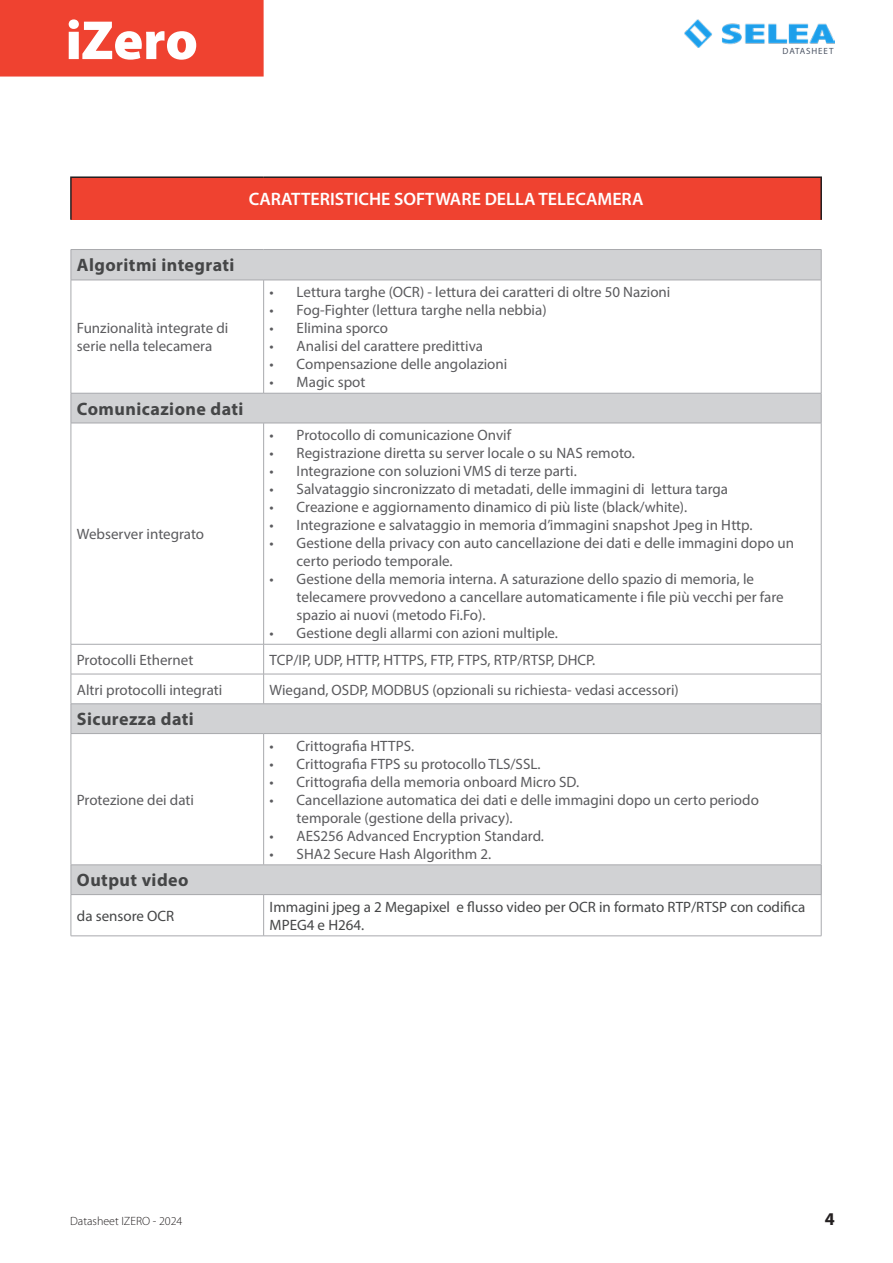
<style>
.page{position:relative;width:893px;height:1263px;background:#fff}
.page>*{position:absolute;margin:0;border:0;box-sizing:border-box;transform-origin:0 0}
.t1{font:900 55.5px "Myriad Pro";letter-spacing:-.01em;color:#fff}
.t2{font:700 18px "Myriad Pro";letter-spacing:.025em;color:#454647}
.t3{font:600 18px "Myriad Pro";color:#fff}
.t4{font:700 18px "Myriad Pro";color:#231f20}
.t5{font:15px/18px "Myriad Pro";color:#5b5b5e}
.t6{font:15px/18px "Myriad Pro";color:#454647}
.t7{font:300 12px "Myriad Pro";color:#231f20}
.t8{font:9px "Myriad Pro";letter-spacing:.1em;color:#4f5766}
</style>
<div class="page">
<div style="left:71px;top:177px;width:750px;height:43px;background:#ef4230"></div>
<svg style="left:72px;top:250px;width:749px;height:483px"></svg>
<div style="left:71px;top:865px;width:750px;height:29px;background:#d1d2d4"></div>
<hr style="left:70px;top:176px;width:194px;height:2px;background:#231f20">
<hr style="left:70px;top:178px;width:2px;height:42px;background:#231f20">
<hr style="left:264px;top:176px;width:558px;height:2px;background:#231f20">
<hr style="left:820px;top:178px;width:2px;height:42px;background:#231f20">
<hr style="left:71px;top:250px;width:1px;height:30px;background:#a8a9ad">
<hr style="left:821px;top:250px;width:1px;height:30px;background:#a8a9ad">
<hr style="left:71px;top:280px;width:193px;height:1px;background:#a8a9ad">
<hr style="left:71px;top:280px;width:1px;height:113px;background:#a8a9ad">
<hr style="left:264px;top:280px;width:557px;height:1px;background:#a8a9ad">
<hr style="left:263px;top:280px;width:1px;height:113px;background:#a8a9ad">
<hr style="left:821px;top:280px;width:1px;height:113px;background:#a8a9ad">
<hr style="left:71px;top:393px;width:193px;height:1px;background:#a8a9ad">
<hr style="left:71px;top:393px;width:1px;height:30px;background:#a8a9ad">
<hr style="left:264px;top:393px;width:557px;height:1px;background:#a8a9ad">
<hr style="left:821px;top:393px;width:1px;height:30px;background:#a8a9ad">
<hr style="left:71px;top:423px;width:193px;height:1px;background:#a8a9ad">
<hr style="left:71px;top:423px;width:1px;height:221px;background:#a8a9ad">
<hr style="left:264px;top:423px;width:557px;height:1px;background:#a8a9ad">
<hr style="left:263px;top:423px;width:1px;height:221px;background:#a8a9ad">
<hr style="left:821px;top:423px;width:1px;height:221px;background:#a8a9ad">
<hr style="left:71px;top:644px;width:193px;height:1px;background:#a8a9ad">
<hr style="left:71px;top:644px;width:1px;height:30px;background:#a8a9ad">
<hr style="left:264px;top:644px;width:557px;height:1px;background:#a8a9ad">
<hr style="left:263px;top:644px;width:1px;height:30px;background:#a8a9ad">
<hr style="left:821px;top:644px;width:1px;height:30px;background:#a8a9ad">
<hr style="left:71px;top:674px;width:193px;height:1px;background:#a8a9ad">
<hr style="left:71px;top:674px;width:1px;height:30px;background:#a8a9ad">
<hr style="left:264px;top:674px;width:557px;height:1px;background:#a8a9ad">
<hr style="left:263px;top:674px;width:1px;height:30px;background:#a8a9ad">
<hr style="left:821px;top:674px;width:1px;height:30px;background:#a8a9ad">
<hr style="left:71px;top:703px;width:193px;height:1px;background:#a8a9ad">
<svg style="left:71px;top:704px;width:1px;height:29px"></svg>
<hr style="left:264px;top:703px;width:557px;height:1px;background:#a8a9ad">
<svg style="left:821px;top:704px;width:1px;height:29px"></svg>
<hr style="left:71px;top:733px;width:193px;height:1px;background:#a8a9ad">
<hr style="left:71px;top:734px;width:1px;height:131px;background:#a8a9ad">
<hr style="left:264px;top:733px;width:557px;height:1px;background:#a8a9ad">
<hr style="left:263px;top:734px;width:1px;height:131px;background:#a8a9ad">
<hr style="left:821px;top:734px;width:1px;height:131px;background:#a8a9ad">
<hr style="left:71px;top:864px;width:193px;height:1px;background:#a8a9ad">
<svg style="left:71px;top:865px;width:1px;height:29px"></svg>
<hr style="left:264px;top:864px;width:557px;height:1px;background:#a8a9ad">
<svg style="left:821px;top:865px;width:1px;height:29px"></svg>
<hr style="left:71px;top:894px;width:193px;height:1px;background:#a8a9ad">
<hr style="left:71px;top:895px;width:1px;height:41px;background:#a8a9ad">
<hr style="left:264px;top:894px;width:557px;height:1px;background:#a8a9ad">
<hr style="left:263px;top:895px;width:1px;height:41px;background:#a8a9ad">
<hr style="left:821px;top:895px;width:1px;height:41px;background:#a8a9ad">
<hr style="left:71px;top:935px;width:193px;height:1px;background:#a8a9ad">
<hr style="left:264px;top:935px;width:557px;height:1px;background:#a8a9ad">
<hr style="left:71px;top:249px;width:193px;height:1px;background:#a8a9ad">
<hr style="left:264px;top:249px;width:557px;height:1px;background:#a8a9ad">
<img style="left:685px;top:20px;width:149px;height:28px">
<div style="left:0;top:0;width:264px;height:77px;background:#ef4230"></div>
<p class="t1" style="left:66px;top:9px;width:134px">iZero</p>
<p class="t3" style="left:249px;top:188px;width:396px">CARATTERISTICHE SOFTWARE DELLA TELECAMERA</p>
<p class="t2" style="left:77px;top:254px;width:159px">Algoritmi integrati</p>
<p class="t5" style="left:77px;top:319px;width:153px">Funzionalità integrate di serie nella telecamera</p>
<p class="t5" style="left:270px;top:283px;width:402px">• Lettura targhe (OCR) - lettura dei caratteri di oltre 50 Nazioni</p>
<p class="t5" style="left:270px;top:301px;width:278px">• Fog-Fighter (lettura targhe nella nebbia)</p>
<p class="t5" style="left:270px;top:319px;width:120px">• Elimina sporco</p>
<p class="t5" style="left:270px;top:337px;width:215px">• Analisi del carattere predittiva</p>
<p class="t5" style="left:270px;top:355px;width:239px">• Compensazione delle angolazioni</p>
<p class="t5" style="left:270px;top:373px;width:97px">• Magic spot</p>
<p class="t2" style="left:77px;top:397px;width:168px">Comunicazione dati</p>
<p class="t8" style="left:783px;top:46px;width:52px">DATASHEET</p>
<p class="t5" style="left:77px;top:525px;width:129px">Webserver integrato</p>
<p class="t5" style="left:270px;top:426px;width:243px">• Protocollo di comunicazione Onvif</p>
<p class="t5" style="left:270px;top:444px;width:367px">• Registrazione diretta su server locale o su NAS remoto.</p>
<p class="t5" style="left:270px;top:462px;width:309px">• Integrazione con soluzioni VMS di terze parti.</p>
<p class="t5" style="left:270px;top:480px;width:460px">• Salvataggio sincronizzato di metadati, delle immagini di lettura targa</p>
<p class="t5" style="left:270px;top:498px;width:419px">• Creazione e aggiornamento dinamico di più liste (black/white).</p>
<p class="t5" style="left:270px;top:516px;width:484px">• Integrazione e salvataggio in memoria d’immagini snapshot Jpeg in Http.</p>
<p class="t5" style="left:297px;top:534px;width:499px;text-indent:-27px">• Gestione della privacy con auto cancellazione dei dati e delle immagini dopo un certo periodo temporale.</p>
<p class="t5" style="left:297px;top:570px;width:489px;text-indent:-27px">• Gestione della memoria interna. A saturazione dello spazio di memoria, le telecamere provvedono a cancellare automaticamente i file più vecchi per fare spazio ai nuovi (metodo Fi.Fo).</p>
<p class="t5" style="left:270px;top:624px;width:290px">• Gestione degli allarmi con azioni multiple.</p>
<p class="t5" style="left:77px;top:650px;width:118px">Protocolli Ethernet</p>
<p class="t5" style="left:270px;top:650px;width:327px">TCP/IP, UDP, HTTP, HTTPS, FTP, FTPS, RTP/RTSP, DHCP.</p>
<p class="t5" style="left:77px;top:680px;width:147px">Altri protocolli integrati</p>
<p class="t5" style="left:270px;top:680px;width:411px">Wiegand, OSDP, MODBUS (opzionali su richiesta- vedasi accessori)</p>
<p class="t2" style="left:77px;top:708px;width:118px">Sicurezza dati</p>
<p class="t5" style="left:77px;top:790px;width:119px">Protezione dei dati</p>
<p class="t5" style="left:270px;top:736px;width:146px">• Crittografia HTTPS.</p>
<p class="t5" style="left:270px;top:754px;width:272px">• Crittografia FTPS su protocollo TLS/SSL.</p>
<p class="t5" style="left:270px;top:772px;width:311px">• Crittografia della memoria onboard Micro SD.</p>
<p class="t5" style="left:297px;top:790px;width:464px;text-indent:-27px">• Cancellazione automatica dei dati e delle immagini dopo un certo periodo temporale (gestione della privacy).</p>
<p class="t5" style="left:270px;top:826px;width:276px">• AES256 Advanced Encryption Standard.</p>
<p class="t5" style="left:270px;top:844px;width:223px">• SHA2 Secure Hash Algorithm 2.</p>
<p class="t2" style="left:77px;top:869px;width:113px">Output video</p>
<p class="t6" style="left:77px;top:906px;width:99px">da sensore OCR</p>
<p class="t6" style="left:270px;top:897px;width:537px">Immagini jpeg a 2 Megapixel e flusso video per OCR in formato RTP/RTSP con codifica<br>MPEG4 e H264.</p>
<p class="t7" style="left:70px;top:1214px;width:114px">Datasheet IZERO - 2024</p>
<p class="t4" style="left:825px;top:1208px;width:11px">4</p>
</div>
